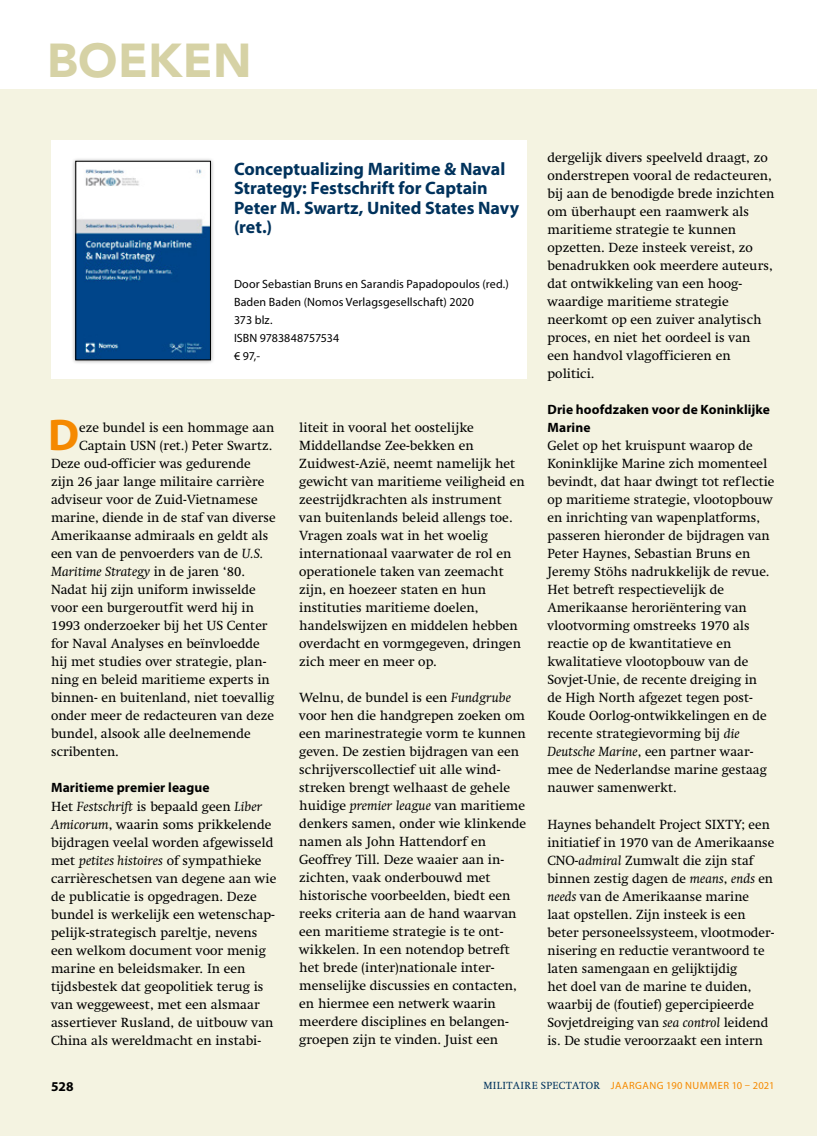
<style>
.page{position:relative;width:817px;height:1136px;background:#fff}
.page>*{position:absolute;margin:0;border:0;box-sizing:border-box;transform-origin:0 0}
.t1{font:900 47.25px "Avenir LT Std";letter-spacing:.01em;color:#d6d2a5}
.t2{font:700 44.7px "Myriad Pro";color:#f58900}
.t3{font:700 18px/19.5px "Myriad Pro";letter-spacing:-.005em;color:#00325c}
.t4{font:13.5px/18px "Swift LT Std";color:#000}
.t5{font:700 13.5px/18px "Myriad Pro";letter-spacing:.01em;color:#000}
.t6{font:italic 13.5px "Swift LT Std";color:#000}
.t7{font:12px/18px "Myriad Pro";letter-spacing:.01em;color:#000}
.t8{font:10.5px "Myriad Pro";letter-spacing:.045em;color:#f58900}
.s1{font-style:italic}
.s2{font-style:normal}
.s3{font-family:"Swift LT Std";color:#00325c}
</style>
<div class="page">
<div style="left:0;top:89px;width:816px;height:1046px;background:#f4f3e1"></div>
<div style="left:51px;top:140px;width:475px;height:238px;background:#fff"></div>
<div style="left:71px;top:157px;width:143px;height:207px;background:#000;opacity:.35"></div>
<img style="left:77px;top:163px;width:132px;height:195px">
<div style="left:75px;top:161px;width:136px;height:199px;border:1px solid #000"></div>
<h1 class="t1" style="left:47px;top:32px;width:206px">BOEKEN</h1>
<h3 class="t3" style="left:234px;top:158px;width:286px">Conceptualizing Maritime &amp; Naval<br>Strategy: Festschrift for Captain<br>Peter M. Swartz, United States Navy (ret.)</h3>
<p class="t7" style="left:234px;top:275px;width:276px">Door Sebastian Bruns en Sarandis Papadopoulos (red.)<br>Baden Baden (Nomos Verlagsgesellschaft) 2020<br>373 blz.<br>ISBN 9783848757534<br>€ 97,-</p>
<h2 class="t2" style="left:48px;top:406px;width:33px">D</h2>
<p class="t4" style="left:79px;top:419px;width:196px">eze bundel is een hommage aan</p>
<p class="t4" style="left:79px;top:437px;width:195px">Captain USN (ret.) Peter Swartz.</p>
<p class="t4" style="left:51px;top:455px;width:201px">Deze oud-officier was gedurende</p>
<p class="t4" style="left:51px;top:473px;width:215px">zijn 26 jaar lange militaire carrière</p>
<p class="t4" style="left:51px;top:491px;width:208px">adviseur voor de Zuid-Vietnamese</p>
<p class="t4" style="left:51px;top:509px;width:226px">marine, diende in de staf van diverse</p>
<p class="t4" style="left:51px;top:527px;width:219px">Amerikaanse admiraals en geldt als</p>
<p class="t4" style="left:51px;top:545px;width:214px">een van de penvoerders van de <span class="s1">U.S.</span></p>
<p class="t6" style="left:51px;top:564px;width:195px">Maritime Strategy <span class="s2">in de jaren ‘80.</span></p>
<p class="t4" style="left:51px;top:581px;width:206px">Nadat hij zijn uniform inwisselde</p>
<p class="t4" style="left:51px;top:599px;width:204px">voor een burgeroutfit werd hij in</p>
<p class="t4" style="left:51px;top:617px;width:218px">1993 onderzoeker bij het US Center</p>
<p class="t4" style="left:51px;top:635px;width:210px">for Naval Analyses en beïnvloedde</p>
<p class="t4" style="left:51px;top:653px;width:216px">hij met studies over strategie, plan-</p>
<p class="t4" style="left:51px;top:671px;width:220px">ning en beleid maritieme experts in</p>
<p class="t4" style="left:51px;top:689px;width:224px">binnen- en buitenland, niet toevallig</p>
<p class="t4" style="left:51px;top:707px;width:224px">onder meer de redacteuren van deze</p>
<p class="t4" style="left:51px;top:725px;width:201px">bundel, alsook alle deelnemende</p>
<p class="t4" style="left:51px;top:743px;width:69px">scribenten.</p>
<p class="t5" style="left:51px;top:778px;width:160px">Maritieme premier league</p>
<p class="t4" style="left:51px;top:797px;width:227px">Het <span class="s1">Festschrift</span> is bepaald geen <span class="s1">Liber Amicorum</span>, waarin soms prikkelende bijdragen veelal worden afgewisseld met <span class="s1">petites histoires</span> of sympathieke carrièreschetsen van degene aan wie de publicatie is opgedragen. Deze bundel is werkelijk een wetenschap&shy;pelijk-strategisch pareltje, nevens een welkom document voor menig marine en beleidsmaker. In een tijdsbestek dat geopolitiek terug is van weggeweest, met een alsmaar assertiever Rusland, de uitbouw van China als wereldmacht en instabi-</p>
<p class="t4" style="left:299px;top:419px;width:227px">liteit in vooral het oostelijke<br>Middellandse Zee-bekken en<br>Zuidwest-Azië, neemt namelijk het gewicht van maritieme veiligheid en zeestrijdkrachten als instrument van buitenlands beleid allengs toe.<br>Vragen zoals wat in het woelig internationaal vaarwater de rol en operationele taken van zeemacht zijn, en hoezeer staten en hun instituties maritieme doelen, handelswijzen en middelen hebben overdacht en vormgegeven, dringen zich meer en meer op.</p>
<p class="t4" style="left:299px;top:689px;width:228px">Welnu, de bundel is een <span class="s1">Fundgrube </span>voor hen die handgrepen zoeken om een marinestrategie vorm te kunnen geven. De zestien bijdragen van een schrijverscollectief uit alle wind&shy;streken brengt welhaast de gehele huidige <span class="s1">premier league</span> van maritieme denkers samen, onder wie klinkende namen als John Hattendorf en Geoffrey Till. Deze waaier aan in&shy;zichten, vaak onderbouwd met historische voorbeelden, biedt een reeks criteria aan de hand waarvan een maritieme strategie is te ont&shy;wikkelen. In een notendop betreft het brede (inter)nationale inter&shy;menselijke discussies en contacten, en hiermee een netwerk waarin meerdere disciplines en belangen&shy;groepen zijn te vinden. Juist een</p>
<p class="t4" style="left:547px;top:149px;width:228px">dergelijk divers speelveld draagt, zo onderstrepen vooral de redacteuren, bij aan de benodigde brede inzichten om überhaupt een raamwerk als maritieme strategie te kunnen opzetten. Deze insteek vereist, zo benadrukken ook meerdere auteurs, dat ontwikkeling van een hoog&shy;waardige maritieme strategie neerkomt op een zuiver analytisch proces, en niet het oordeel is van een handvol vlagofficieren en politici.</p>
<p class="t5" style="left:547px;top:400px;width:224px">Drie hoofdzaken voor de Koninklijke<br>Marine</p>
<p class="t4" style="left:547px;top:437px;width:228px">Gelet op het kruispunt waarop de Koninklijke Marine zich momenteel bevindt, dat haar dwingt tot reflectie op maritieme strategie, vlootopbouw en inrichting van wapenplatforms, passeren hieronder de bijdragen van Peter Haynes, Sebastian Bruns en Jeremy Stöhs nadrukkelijk de revue.<br>Het betreft respectievelijk de Amerikaanse heroriëntering van vlootvorming omstreeks 1970 als reactie op de kwantitatieve en kwalitatieve vlootopbouw van de Sovjet-Unie, de recente dreiging in de High North afgezet tegen post-Koude Oorlog-ontwikkelingen en de recente strategievorming bij <span class="s1">die Deutsche Marine</span>, een partner waar&shy;mee de Nederlandse marine gestaag nauwer samenwerkt.</p>
<p class="t4" style="left:547px;top:815px;width:228px">Haynes behandelt Project SIXTY; een initiatief in 1970 van de Amerikaanse CNO-<span class="s1">admiral</span> Zumwalt die zijn staf binnen zestig dagen de <span class="s1">means</span>, <span class="s1">ends</span> en <span class="s1">needs</span> van de Amerikaanse marine laat opstellen. Zijn insteek is een beter personeelssysteem, vlootmoder&shy;nisering en reductie verantwoord te laten samengaan en gelijktijdig<br>het doel van de marine te duiden, waarbij de (foutief) gepercipieerde Sovjetdreiging van <span class="s1">sea control</span> leidend is. De studie veroorzaakt een intern</p>
<p class="t5" style="left:51px;top:1076px;width:24px">528</p>
<p class="t8" style="left:483px;top:1078px;width:292px"><span class="s3">MILITAIRE SPECTATOR</span> JAARGANG 190 NUMMER 10 – 2021</p>
</div>
